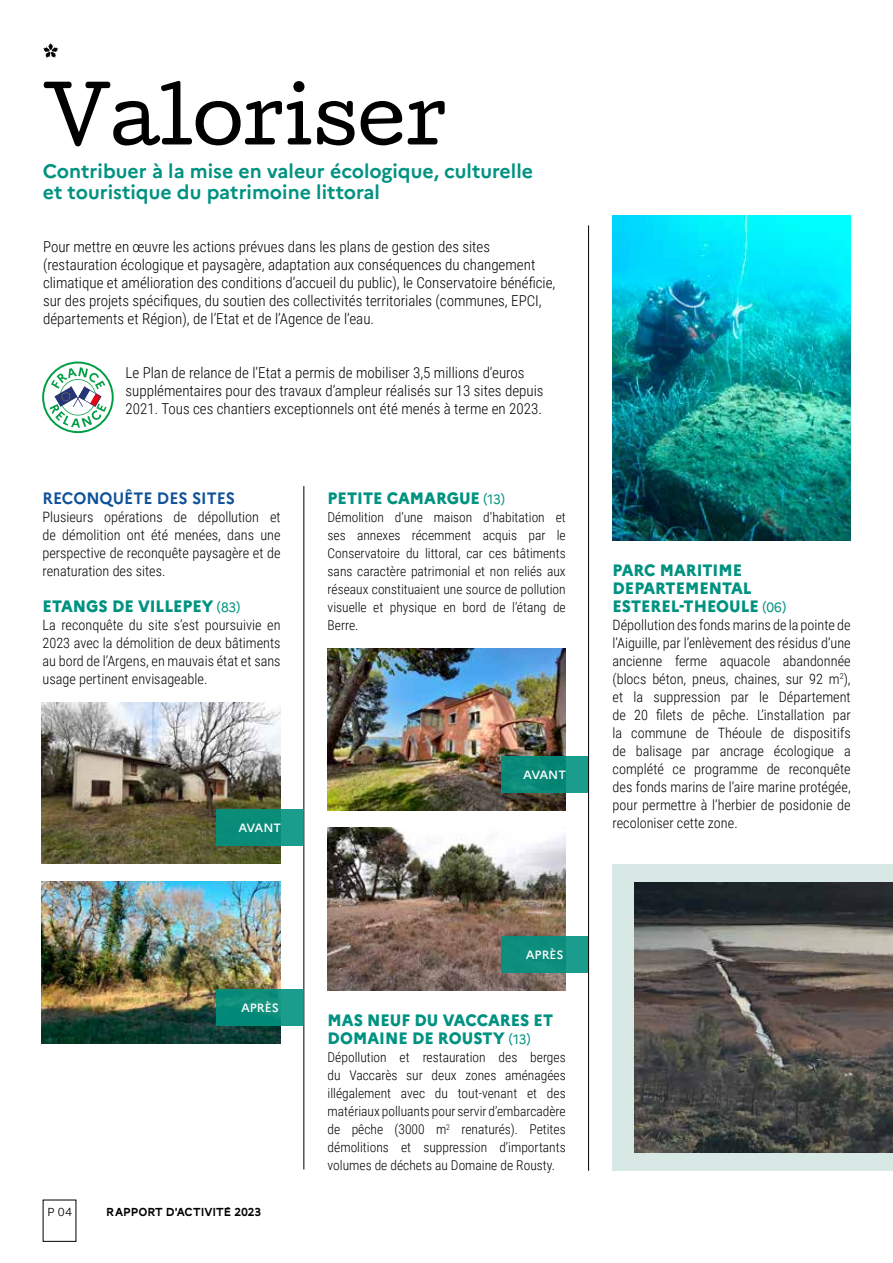
<style>
.page{position:relative;width:893px;height:1263px;background:#fff}
.page>*{position:absolute;margin:0;border:0;box-sizing:border-box;transform-origin:0 0}
.t1{font:75px "Cutive";color:#000}
.t2{font:700 19.5px/21px "Marianne";color:#009281}
.t3{font:800 16.5px/18px "Marianne";color:#009281;scale:.95 1}
.t4{font:700 16.5px "Marianne";color:#10529a;scale:.95 1}
.t5{font:300 15px/18px "Roboto Condensed";color:#000}
.t6{font:300 14.25px/18px "Roboto Condensed";color:#000;text-align:justify}
.t7{font:300 13.5px/18px "Roboto Condensed";color:#000;text-align:justify}
.t8{font:12px "AW Conqueror Carved One";color:#000}
.t9{font:500 12px "Marianne";color:#fff}
.t10{font:300 12px "AW Conqueror Sans";color:#000}
.s1{font-weight:400;font-size:13.5px}
</style>
<div class="page">
<svg style="left:43px;top:43px;width:16px;height:15px"></svg>
<div style="left:613px;top:864px;width:280px;height:307px;background:#d8e9e5"></div>
<img style="left:328px;top:827px;width:238px;height:163px">
<img style="left:328px;top:648px;width:238px;height:162px">
<div style="left:501px;top:756px;width:87px;height:37px;background:linear-gradient(to right,#058574,#149686)"></div>
<div style="left:501px;top:936px;width:87px;height:37px;background:linear-gradient(to right,#098979,#179a8a)"></div>
<hr style="left:304px;top:486px;width:1px;height:683px;background:#000">
<hr style="left:588px;top:225px;width:1px;height:946px;background:#000">
<img style="left:42px;top:882px;width:238px;height:162px">
<img style="left:42px;top:703px;width:238px;height:160px">
<div style="left:216px;top:809px;width:88px;height:37px;background:linear-gradient(to right,#048672,#179a89)"></div>
<svg style="left:216px;top:989px;width:88px;height:37px"></svg>
<img style="left:613px;top:215px;width:238px;height:325px">
<svg style="left:42px;top:361px;width:72px;height:72px"></svg>
<img style="left:635px;top:882px;width:258px;height:270px">
<h1 class="t1" style="left:43px;top:58px;width:405px">Valoriser</h1>
<h2 class="t2" style="left:43px;top:161px;width:492px">Contribuer à la mise en valeur écologique, culturelle et touristique du patrimoine littoral</h2>
<p class="t5" style="left:43px;top:237px;width:514px">Pour mettre en œuvre les actions prévues dans les plans de gestion des sites (restauration écologique et paysagère, adaptation aux conséquences du changement climatique et amélioration des conditions d’accueil du public), le Conservatoire bénéficie, sur des projets spécifiques, du soutien des collectivités territoriales (communes, EPCI, départements et Région), de l’Etat et de l’Agence de l’eau.</p>
<p class="t5" style="left:126px;top:363px;width:419px">Le Plan de relance de l’Etat a permis de mobiliser 3,5 millions d’euros supplémentaires pour des travaux d’ampleur réalisés sur 13 sites depuis<br>2021. Tous ces chantiers exceptionnels ont été menés à terme en 2023.</p>
<p class="t4" style="left:43px;top:488px;width:204px">RECONQUÊTE DES SITES</p>
<p class="t6" style="left:43px;top:507px;width:240px">Plusieurs opérations de dépollution et de démolition ont été menées, dans une perspective de reconquête paysagère et de renaturation des sites.</p>
<p class="t3" style="left:43px;top:597px;width:210px">ETANGS DE VILLEPEY <span class="s1">(83)</span></p>
<p class="t6" style="left:43px;top:615px;width:240px">La reconquête du site s’est poursuivie en 2023 avec la démolition de deux bâtiments au bord de l’Argens, en mauvais état et sans usage pertinent envisageable.</p>
<p class="t9" style="left:239px;top:820px;width:44px">AVANT</p>
<p class="t9" style="left:241px;top:1000px;width:39px">APRÈS</p>
<p class="t10" style="left:47px;top:1202px;width:26px">P 04</p>
<p class="t8" style="left:106px;top:1207px;width:156px">RAPPORT D’ACTIVITÉ 2023</p>
<p class="t3" style="left:328px;top:489px;width:188px">PETITE CAMARGUE <span class="s1">(13)</span></p>
<p class="t7" style="left:328px;top:508px;width:240px">Démolition d’une maison d’habitation et ses annexes récemment acquis par le Conservatoire du littoral, car ces bâtiments sans caractère patrimonial et non reliés aux réseaux constituaient une source de pollution visuelle et physique en bord de l’étang de Berre.</p>
<p class="t9" style="left:523px;top:767px;width:44px">AVANT</p>
<p class="t9" style="left:526px;top:947px;width:39px">APRÈS</p>
<p class="t3" style="left:328px;top:1011px;width:239px">MAS NEUF DU VACCARES ET<br>DOMAINE DE ROUSTY <span class="s1">(13)</span></p>
<p class="t7" style="left:328px;top:1048px;width:240px">Dépollution et restauration des berges du Vaccarès sur deux zones aménagées illégalement avec du tout-venant et des matériaux polluants pour servir d’embarcadère de pêche (3000 m<sup>2</sup> renaturés). Petites démolitions et suppression d’importants volumes de déchets au Domaine de Rousty.</p>
<p class="t3" style="left:613px;top:561px;width:184px">PARC MARITIME<br>DEPARTEMENTAL<br>ESTEREL-THEOULE <span class="s1">(06)</span></p>
<p class="t6" style="left:613px;top:615px;width:240px">Dépollution des fonds marins de la pointe de l’Aiguille, par l’enlèvement des résidus d’une ancienne ferme aquacole abandonnée (blocs béton, pneus, chaines, sur 92 m<sup>2</sup>), et la suppression par le Département de 20 filets de pêche. L’installation par la commune de Théoule de dispositifs de balisage par ancrage écologique a complété ce programme de reconquête des fonds marins de l’aire marine protégée, pour permettre à l’herbier de posidonie de recoloniser cette zone.</p>
</div>
